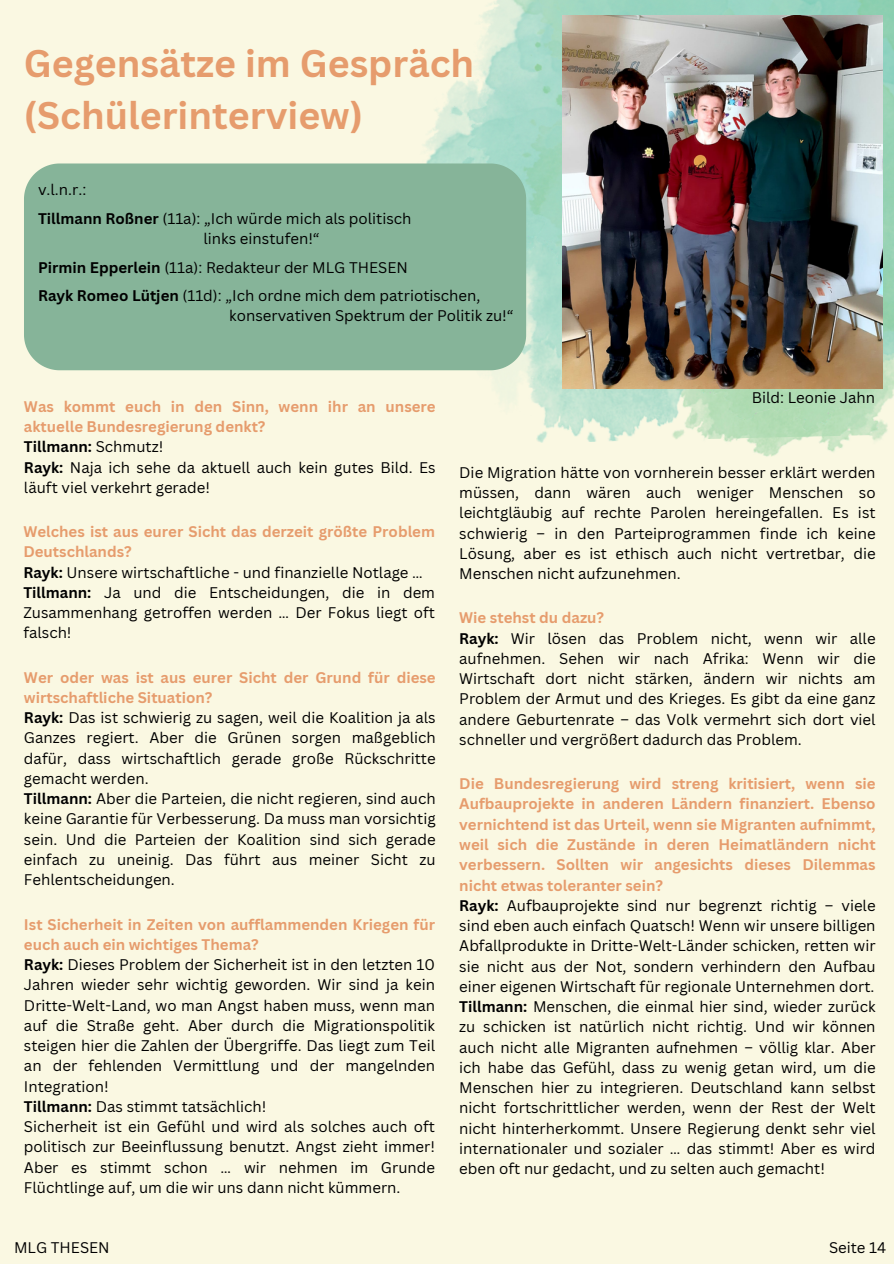
<style>
.page{position:relative;width:894px;height:1264px;background:#fff}
.page>*{position:absolute;margin:0;border:0;box-sizing:border-box;transform-origin:0 0}
.t1{font:700 37.5px/51.8px "Canva Sans";color:#e69c6d}
.t2{font:15px/20.2px "Canva Sans";color:#000;text-align:justify}
.t3{font:700 15px/20.2px "Canva Sans";color:#e69c6d}
.t4{font:700 15px "Canva Sans";color:#000}
.s1{font-weight:700}
.s2{font-weight:400}
</style>
<div class="page">
<div style="left:0;top:0;width:893px;height:1263px;background:#faf8e2"></div>
<img style="left:364px;top:0;width:529px;height:457px">
<img style="left:562px;top:15px;width:320px;height:374px">
<div style="left:24px;top:163px;width:502px;height:207px;background:#86b499"></div>
<p class="t1" style="left:24px;top:37px;width:451px">Gegensätze im Gespräch (Schülerinterview)</p>
<p class="t2" style="left:38px;top:179px;width:50px">v.l.n.r.:</p>
<h1 class="t2" style="left:38px;top:208px;width:375px"><span class="s1">Tillmann Roßner</span> (11a): „Ich würde mich als politisch</h1>
<p class="t2" style="left:203px;top:228px;width:117px">links einstufen!“</p>
<p class="t2" style="left:38px;top:257px;width:371px"><span class="s1">Pirmin Epperlein</span> (11a): Redakteur der MLG THESEN</p>
<p class="t2" style="left:38px;top:285px;width:444px"><span class="s1">Rayk Romeo Lütjen</span> (11d): „Ich ordne mich dem patriotischen,</p>
<p class="t2" style="left:229px;top:305px;width:285px">konservativen Spektrum der Politik zu!“</p>
<p class="t3" style="left:24px;top:396px;width:413px">Was kommt euch in den Sinn, wenn ihr an unsere aktuelle Bundesregierung denkt?</p>
<p class="t4" style="left:24px;top:436px;width:141px">Tillmann: <span class="s2">Schmutz!</span></p>
<p class="t2" style="left:24px;top:456px;width:413px"><span class="s1">Rayk:</span> Naja ich sehe da aktuell auch kein gutes Bild. Es läuft viel verkehrt gerade!</p>
<p class="t3" style="left:23px;top:521px;width:413px">Welches ist aus eurer Sicht das derzeit größte Problem<br>Deutschlands?</p>
<p class="t2" style="left:23px;top:561px;width:401px"><span class="s1">Rayk:</span> Unsere wirtschaftliche - und finanzielle Notlage …</p>
<p class="t2" style="left:23px;top:582px;width:413px"><span class="s1">Tillmann:</span> Ja und die Entscheidungen, die in dem Zusammenhang getroffen werden … Der Fokus liegt oft falsch!</p>
<p class="t3" style="left:24px;top:666px;width:413px">Wer oder was ist aus eurer Sicht der Grund für diese wirtschaftliche Situation?</p>
<p class="t2" style="left:24px;top:707px;width:413px"><span class="s1">Rayk:</span> Das ist schwierig zu sagen, weil die Koalition ja als Ganzes regiert. Aber die Grünen sorgen maßgeblich dafür, dass wirtschaftlich gerade große Rückschritte gemacht werden.</p>
<p class="t2" style="left:24px;top:788px;width:413px"><span class="s1">Tillmann:</span> Aber die Parteien, die nicht regieren, sind auch keine Garantie für Verbesserung. Da muss man vorsichtig sein. Und die Parteien der Koalition sind sich gerade einfach zu uneinig. Das führt aus meiner Sicht zu Fehlentscheidungen.</p>
<p class="t3" style="left:24px;top:913px;width:412px">Ist Sicherheit in Zeiten von aufflammenden Kriegen für euch auch ein wichtiges Thema?</p>
<p class="t2" style="left:24px;top:954px;width:412px"><span class="s1">Rayk:</span> Dieses Problem der Sicherheit ist in den letzten 10<br>Jahren wieder sehr wichtig geworden. Wir sind ja kein Dritte-Welt-Land, wo man Angst haben muss, wenn man auf die Straße geht. Aber durch die Migrationspolitik steigen hier die Zahlen der Übergriffe. Das liegt zum Teil an der fehlenden Vermittlung und der mangelnden Integration!</p>
<p class="t2" style="left:24px;top:1095px;width:244px"><span class="s1">Tillmann:</span> Das stimmt tatsächlich!</p>
<p class="t2" style="left:24px;top:1116px;width:412px">Sicherheit ist ein Gefühl und wird als solches auch oft politisch zur Beeinflussung benutzt. Angst zieht immer!<br>Aber es stimmt schon … wir nehmen im Grunde Flüchtlinge auf, um die wir uns dann nicht kümmern.</p>
<p class="t2" style="left:751px;top:387px;width:125px">Bild: Leonie Jahn</p>
<p class="t2" style="left:459px;top:462px;width:418px">Die Migration hätte von vornherein besser erklärt werden müssen, dann wären auch weniger Menschen so leichtgläubig auf rechte Parolen hereingefallen. Es ist schwierig – in den Parteiprogrammen finde ich keine Lösung, aber es ist ethisch auch nicht vertretbar, die Menschen nicht aufzunehmen.</p>
<p class="t3" style="left:459px;top:607px;width:146px">Wie stehst du dazu?</p>
<p class="t2" style="left:459px;top:627px;width:418px"><span class="s1">Rayk:</span> Wir lösen das Problem nicht, wenn wir alle aufnehmen. Sehen wir nach Afrika: Wenn wir die Wirtschaft dort nicht stärken, ändern wir nichts am Problem der Armut und des Krieges. Es gibt da eine ganz andere Geburtenrate – das Volk vermehrt sich dort viel schneller und vergrößert dadurch das Problem.</p>
<p class="t3" style="left:459px;top:773px;width:418px;text-align:justify">Die Bundesregierung wird streng kritisiert, wenn sie Aufbauprojekte in anderen Ländern finanziert. Ebenso vernichtend ist das Urteil, wenn sie Migranten aufnimmt, weil sich die Zustände in deren Heimatländern nicht verbessern. Sollten wir angesichts dieses Dilemmas nicht etwas toleranter sein?</p>
<p class="t2" style="left:459px;top:894px;width:418px"><span class="s1">Rayk:</span> Aufbauprojekte sind nur begrenzt richtig – viele sind eben auch einfach Quatsch! Wenn wir unsere billigen Abfallprodukte in Dritte-Welt-Länder schicken, retten wir sie nicht aus der Not, sondern verhindern den Aufbau einer eigenen Wirtschaft für regionale Unternehmen dort.</p>
<p class="t2" style="left:459px;top:996px;width:418px"><span class="s1">Tillmann:</span> Menschen, die einmal hier sind, wieder zurück zu schicken ist natürlich nicht richtig. Und wir können auch nicht alle Migranten aufnehmen – völlig klar. Aber ich habe das Gefühl, dass zu wenig getan wird, um die Menschen hier zu integrieren. Deutschland kann selbst nicht fortschrittlicher werden, wenn der Rest der Welt nicht hinterherkommt. Unsere Regierung denkt sehr viel internationaler und sozialer … das stimmt! Aber es wird eben oft nur gedacht, und zu selten auch gemacht!</p>
<p class="t2" style="left:14px;top:1236px;width:97px">MLG THESEN</p>
<p class="t2" style="left:828px;top:1236px;width:59px">Seite 14</p>
</div>
